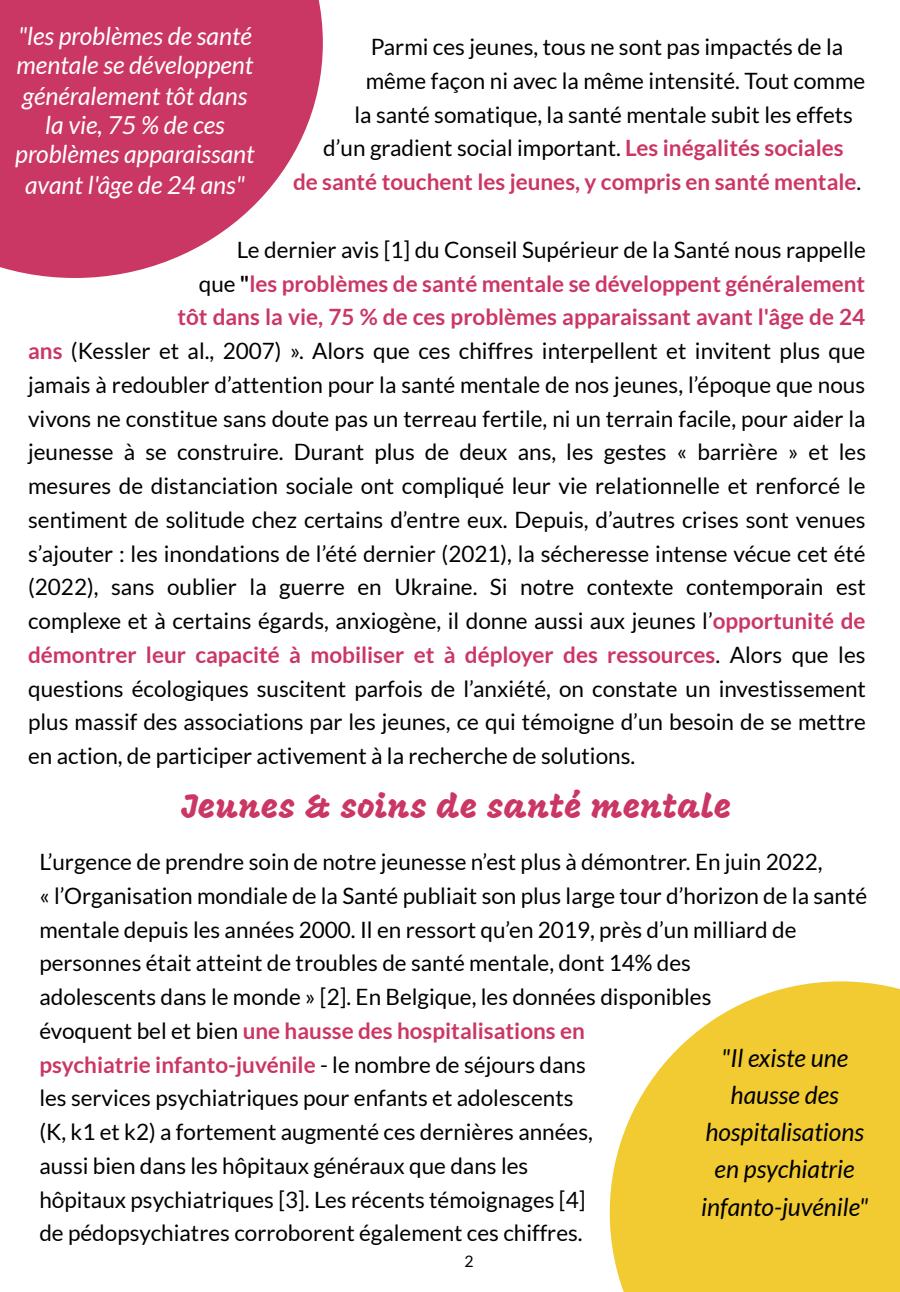
<style>
.page{position:relative;width:900px;height:1292px;background:#fff}
.page>*{position:absolute;margin:0;border:0;box-sizing:border-box;transform-origin:0 0}
.t1{font:33.75px "Mogra";color:#cb3765}
.t2{font:italic 24.75px/29.7px "Lato";color:#fff;text-align:center}
.t3{font:italic 24.75px/37.1px "Lato";color:#000;text-align:center}
.t4{font:22.5px/33.8px "Lato";color:#000}
.t5{font:700 22.5px "Lato";color:#cb3765}
.t6{font:15.75px "Lato";color:#000}
.s1{font-weight:700;color:#cb3765}
.s2{font-weight:400;color:#000}
.s3{color:#000}
</style>
<div class="page">
<svg style="left:0;top:0;width:323px;height:278px;background:#d2537b"></svg>
<svg style="left:610px;top:981px;width:290px;height:310px;background:#f2d24c"></svg>
<p class="t2" style="left:15px;top:21px;width:241px">"les problèmes de santé mentale se développent généralement tôt dans la vie, 75 % de ces problèmes apparaissant avant l'âge de 24 ans"</p>
<p class="t4" style="left:371px;top:30px;width:474px">Parmi ces jeunes, tous ne sont pas impactés de la</p>
<p class="t4" style="left:366px;top:63px;width:501px">même façon ni avec la même intensité. Tout comme</p>
<p class="t4" style="left:354px;top:97px;width:500px">la santé somatique, la santé mentale subit les effets</p>
<p class="t4" style="left:323px;top:131px;width:522px">d’un gradient social important. <span class="s1">Les inégalités sociales</span></p>
<p class="t5" style="left:293px;top:168px;width:570px">de santé touchent les jeunes, y compris en santé mentale<span class="s2">.</span></p>
<p class="t4" style="left:237px;top:232px;width:631px">Le dernier avis [1] du Conseil Supérieur de la Santé nous rappelle</p>
<p class="t5" style="left:199px;top:269px;width:668px"><span class="s2">que</span> <span class="s3">"</span>les problèmes de santé mentale se développent généralement</p>
<p class="t5" style="left:177px;top:303px;width:689px">tôt dans la vie, 75 % de ces problèmes apparaissant avant l'âge de 24</p>
<p class="t4" style="left:28px;top:333px;width:839px"><span class="s1">ans</span> (Kessler et al., 2007) ». Alors que ces chiffres interpellent et invitent plus que</p>
<p class="t4" style="left:28px;top:367px;width:839px">jamais à redoubler d’attention pour la santé mentale de nos jeunes, l’époque que nous</p>
<p class="t4" style="left:28px;top:401px;width:839px">vivons ne constitue sans doute pas un terreau fertile, ni un terrain facile, pour aider la</p>
<p class="t4" style="left:28px;top:435px;width:840px">jeunesse à se construire. Durant plus de deux ans, les gestes « barrière » et les</p>
<p class="t4" style="left:28px;top:468px;width:839px">mesures de distanciation sociale ont compliqué leur vie relationnelle et renforcé le</p>
<p class="t4" style="left:28px;top:502px;width:839px">sentiment de solitude chez certains d’entre eux. Depuis, d’autres crises sont venues</p>
<p class="t4" style="left:28px;top:536px;width:839px">s’ajouter : les inondations de l’été dernier (2021), la sécheresse intense vécue cet été</p>
<p class="t4" style="left:28px;top:570px;width:839px">(2022), sans oublier la guerre en Ukraine. Si notre contexte contemporain est</p>
<p class="t4" style="left:28px;top:603px;width:839px">complexe et à certains égards, anxiogène, il donne aussi aux jeunes l’<span class="s1">opportunité de</span></p>
<p class="t5" style="left:28px;top:640px;width:839px">démontrer leur capacité à mobiliser et à déployer des ressources<span class="s2">. Alors que les</span></p>
<p class="t4" style="left:28px;top:671px;width:839px">questions écologiques suscitent parfois de l’anxiété, on constate un investissement</p>
<p class="t4" style="left:28px;top:705px;width:839px">plus massif des associations par les jeunes, ce qui témoigne d’un besoin de se mettre</p>
<p class="t4" style="left:28px;top:738px;width:609px">en action, de participer activement à la recherche de solutions.</p>
<h1 class="t1" style="left:181px;top:793px;width:552px">Jeunes &amp; soins de santé mentale</h1>
<p class="t4" style="left:39px;top:844px;width:829px">L’urgence de prendre soin de notre jeunesse n’est plus à démontrer. En juin 2022,<br>« l’Organisation mondiale de la Santé publiait son plus large tour d’horizon de la santé mentale depuis les années 2000. Il en ressort qu’en 2019, près d’un milliard de personnes était atteint de troubles de santé mentale, dont 14% des<br>adolescents dans le monde » [2]. En Belgique, les données disponibles<br>évoquent bel et bien <span class="s1">une hausse des hospitalisations en<br>psychiatrie infanto-juvénile</span> - le nombre de séjours dans<br>les services psychiatriques pour enfants et adolescents<br>(K, k1 et k2) a fortement augmenté ces dernières années,<br>aussi bien dans les hôpitaux généraux que dans les<br>hôpitaux psychiatriques [3]. Les récents témoignages [4]<br>de pédopsychiatres corroborent également ces chiffres.</p>
<p class="t3" style="left:701px;top:1038px;width:169px">"Il existe une hausse des hospitalisations en psychiatrie infanto-juvénile"</p>
<p class="t6" style="left:464px;top:1251px;width:11px">2</p>
</div>
